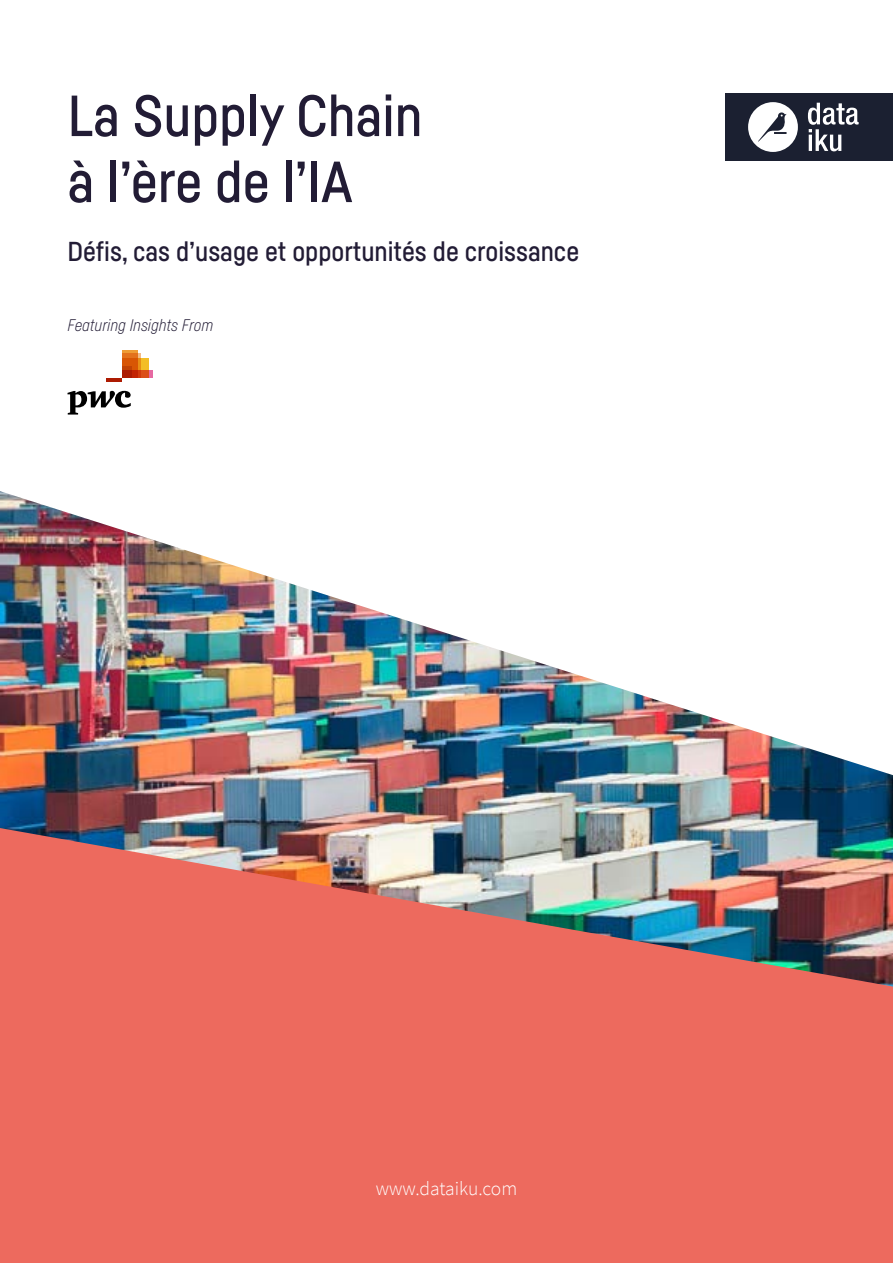
<style>
.page{position:relative;width:893px;height:1263px;background:#fff}
.page>*{position:absolute;margin:0;border:0;box-sizing:border-box;transform-origin:0 0}
.t1{font:500 57px/66px "Fabrikat";color:#221c35}
.t2{font:500 27px "Fabrikat";color:#221c35}
.t3{font:300 19.5px "Source Sans Pro";color:#fff}
.t4{font:italic 300 16.5px "Fabrikat";color:#221c35}
</style>
<div class="page">
<img style="left:0;top:491px;width:893px;height:337px">
<svg style="left:0;top:828px;width:893px;height:435px;background:#db7067"></svg>
<div style="left:726px;top:93px;width:167px;height:68px;background:#1b2031"></div>
<svg style="left:808px;top:103px;width:51px;height:48px"></svg>
<svg style="left:748px;top:102px;width:50px;height:50px"></svg>
<div style="left:122px;top:370px;width:31px;height:8px;background:#e669a2"></div>
<div style="left:122px;top:358px;width:27px;height:20px;background:#f3be26"></div>
<div style="left:122px;top:350px;width:15px;height:28px;background:#ee9c34"></div>
<svg style="left:137px;top:353px;width:4px;height:5px"></svg>
<div style="left:122px;top:353px;width:15px;height:25px;background:#e3721c"></div>
<hr style="left:106px;top:378px;width:16px;height:4px;background:#ad1b02">
<svg style="left:137px;top:358px;width:4px;height:12px"></svg>
<div style="left:122px;top:358px;width:15px;height:20px;background:#d85604"></div>
<div style="left:122px;top:366px;width:9px;height:12px;background:#c14303"></div>
<div style="left:122px;top:370px;width:27px;height:8px;background:#db4e18"></div>
<svg style="left:137px;top:370px;width:4px;height:8px"></svg>
<div style="left:122px;top:370px;width:15px;height:8px;background:#c22303"></div>
<div style="left:122px;top:370px;width:10px;height:8px;background:#ad1b02"></div>
<svg style="left:68px;top:391px;width:63px;height:24px"></svg>
<h1 class="t1" style="left:68px;top:81px;width:356px">La Supply Chain à l’ère de l’IA</h1>
<p class="t2" style="left:68px;top:235px;width:513px">Défis, cas d’usage et opportunités de croissance</p>
<p class="t4" style="left:68px;top:316px;width:147px">Featuring Insights From</p>
<p class="t3" style="left:376px;top:1177px;width:143px">www.dataiku.com</p>
</div>
